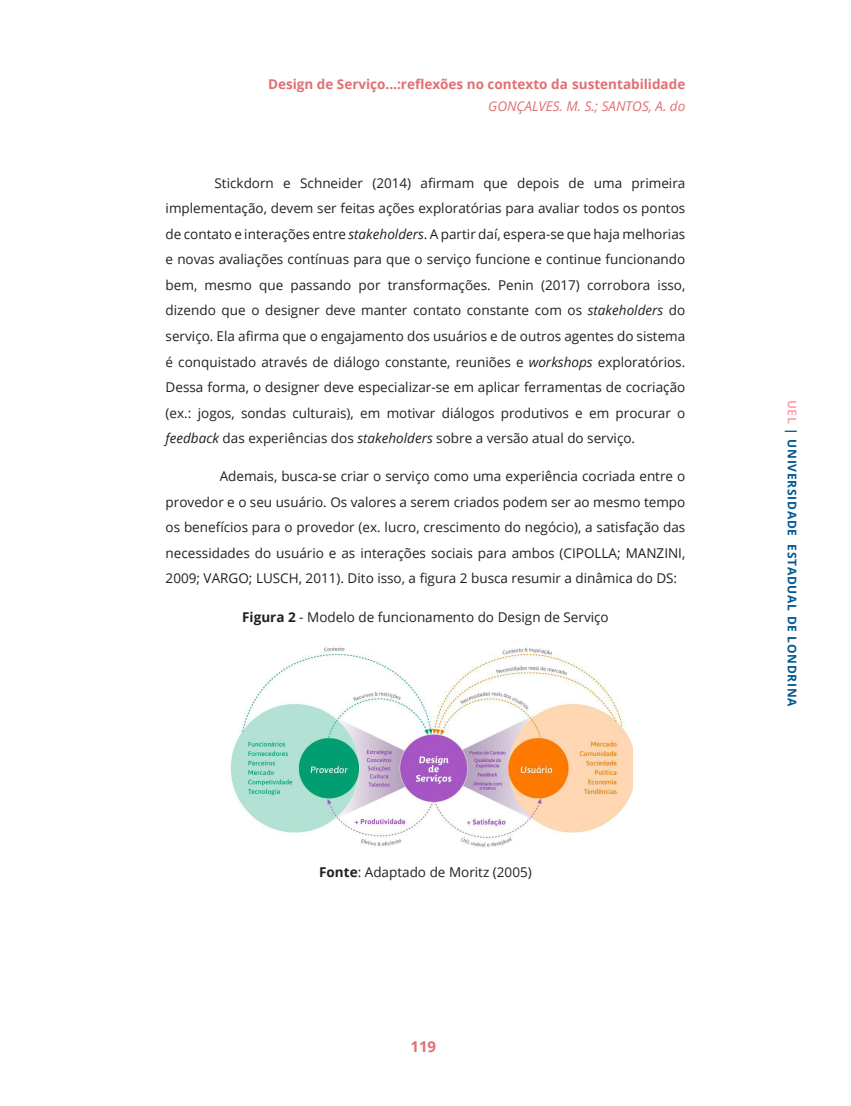
<style>
.page{position:relative;width:851px;height:1106px;background:#fff}
.page>*{position:absolute;margin:0;border:0;box-sizing:border-box;transform-origin:0 0}
.t1{font:700 15px "Open Sans";color:#e07074}
.Texto_principal{font:13.5px/25.5px "Open Sans";color:#231f20;text-align:justify}
.t2{font:700 13.5px "Open Sans";color:#e07074}
.t3{font:italic 13.5px "Open Sans";color:#e07074}
.t4{font:700 12px "Open Sans";letter-spacing:.06em;color:#005791}
.s1{font-style:italic}
.s2{font-weight:700}
.s3{color:#ffa3ae}
</style>
<div class="page">
<img style="left:230px;top:647px;width:402px;height:200px">
<p class="t2" style="left:268px;top:75px;width:419px">Design de Serviço...:reflexões no contexto da sustentabilidade</p>
<p class="t3" style="left:488px;top:97px;width:198px">GONÇALVES. M. S.; SANTOS, A. do</p>
<p class="Texto_principal" style="left:166px;top:170px;width:521px;text-indent:49px">Stickdorn e Schneider (2014) afirmam que depois de uma primeira implementação, devem ser feitas ações exploratórias para avaliar todos os pontos de contato e interações entre <span class="s1">stakeholders</span>. A partir daí, espera-se que haja melhorias e novas avaliações contínuas para que o serviço funcione e continue funcionando bem, mesmo que passando por transformações. Penin (2017) corrobora isso, dizendo que o designer deve manter contato constante com os <span class="s1">stakeholders</span> do serviço. Ela afirma que o engajamento dos usuários e de outros agentes do sistema é conquistado através de diálogo constante, reuniões e <span class="s1">workshops</span> exploratórios.<br>Dessa forma, o designer deve especializar-se em aplicar ferramentas de cocriação (ex.: jogos, sondas culturais), em motivar diálogos produtivos e em procurar o <span class="s1">feedback</span> das experiências dos <span class="s1">stakeholders</span> sobre a versão atual do serviço.</p>
<p class="Texto_principal" style="left:166px;top:463px;width:521px;text-indent:54px">Ademais, busca-se criar o serviço como uma experiência cocriada entre o provedor e o seu usuário. Os valores a serem criados podem ser ao mesmo tempo os benefícios para o provedor (ex. lucro, crescimento do negócio), a satisfação das necessidades do usuário e as interações sociais para ambos (CIPOLLA; MANZINI, 2009; VARGO; LUSCH, 2011). Dito isso, a figura 2 busca resumir a dinâmica do DS:</p>
<p class="Texto_principal" style="left:242px;top:603px;width:368px"><span class="s2">Figura 2</span> - Modelo de funcionamento do Design de Serviço</p>
<p class="Texto_principal" style="left:319px;top:858px;width:214px"><span class="s2">Fonte</span>: Adaptado de Moritz (2005)</p>
<p class="t1" style="left:410px;top:1035px;width:27px">119</p>
<p class="t4" style="left:800px;top:399px;width:308px;rotate:90deg"><span class="s3">UEL</span> | UNIVERSIDADE ESTADUAL DE LONDRINA</p>
</div>
